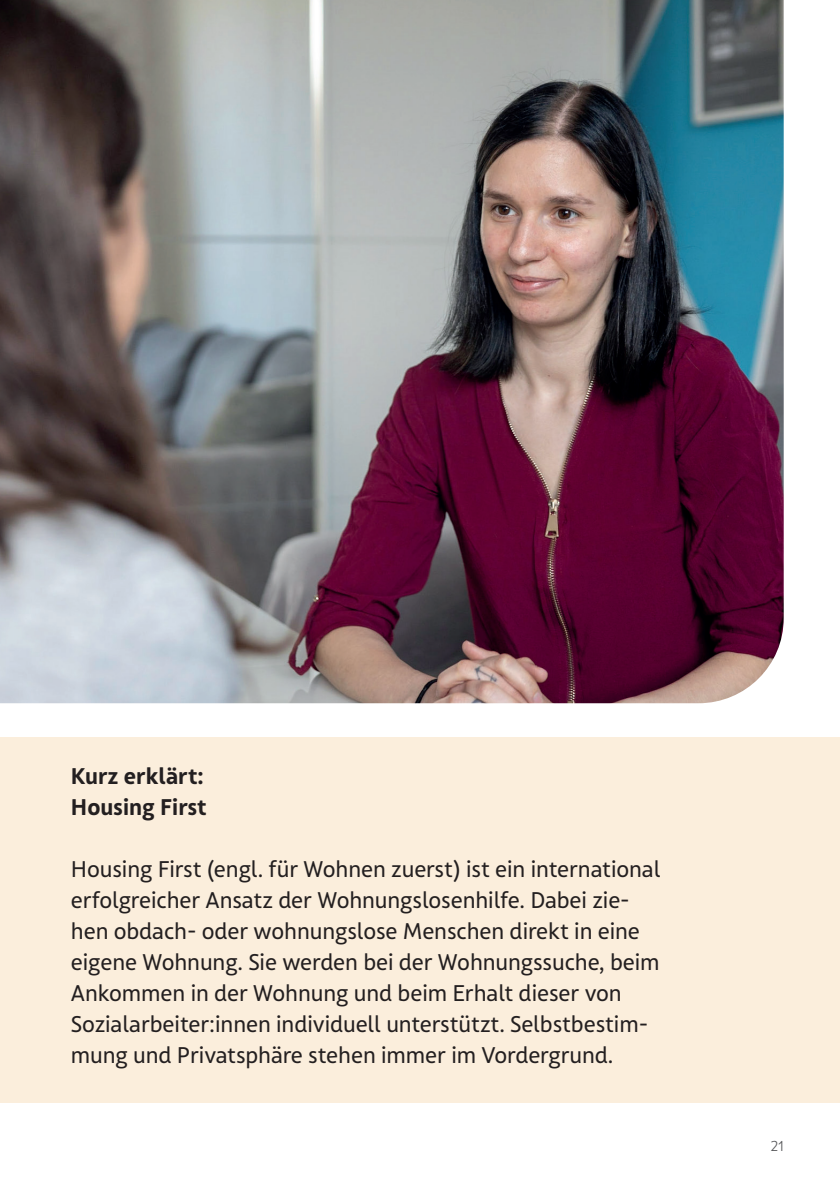
<style>
.page{position:relative;width:840px;height:1191px;background:#fff}
.page>*{position:absolute;margin:0;border:0;box-sizing:border-box;transform-origin:0 0}
.t1{font:22px/31px "FSW Sans Pro";letter-spacing:-.005em;color:#231f20}
.t2{font:700 22px/31px "FSW Sans Pro";color:#231f20}
.t3{font:300 14px "FSW Sans Pro";color:#57585a}
</style>
<div class="page">
<img style="left:0;top:0;width:783px;height:703px">
<div style="left:0;top:737px;width:839px;height:366px;background:#fbeedc"></div>
<p class="t2" style="left:71px;top:760px;width:137px">Kurz erklärt:<br>Housing First</p>
<p class="t1" style="left:71px;top:854px;width:590px">Housing First (engl. für Wohnen zuerst) ist ein international erfolgreicher Ansatz der Wohnungslosenhilfe. Dabei zie&shy;hen obdach- oder wohnungslose Menschen direkt in eine eigene Wohnung. Sie werden bei der Wohnungssuche, beim Ankommen in der Wohnung und beim Erhalt dieser von Sozialarbeiter:innen individuell unterstützt. Selbstbestim&shy;mung und Privatsphäre stehen immer im Vordergrund.</p>
<p class="t3" style="left:770px;top:1138px;width:14px">21</p>
</div>
